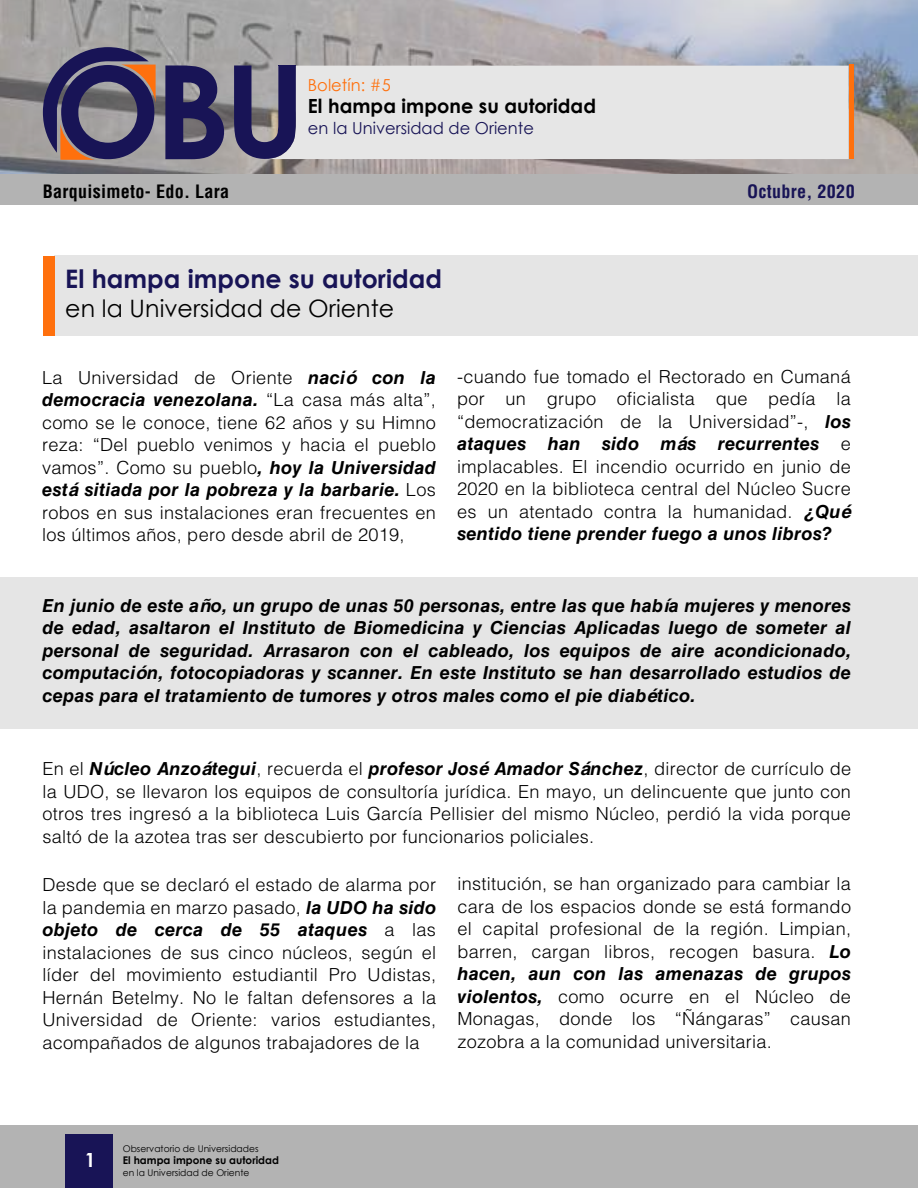
<style>
.page{position:relative;width:918px;height:1188px;background:#fff}
.page>*{position:absolute;margin:0;border:0;box-sizing:border-box;transform-origin:0 0}
.t1{font:700 25.5px "Century Gothic";letter-spacing:.005em;color:#181456}
.t2{font:24px "Century Gothic";letter-spacing:.005em;color:#000}
.t3{font:700 19.5px "Century Gothic";letter-spacing:.005em;color:#000}
.t4{font:700 19.5px "Century Gothic";color:#fff}
.t5{font:300 18px/22.5px "Helvetica LT Std";letter-spacing:.015em;color:#000;text-align:justify}
.t6{font:italic 700 18px/22.5px "Helvetica LT Std";letter-spacing:.015em;color:#000;text-align:justify}
.t7{font:700 condensed 18px "Helvetica LT Std";letter-spacing:.015em;color:#000}
.t8{font:700 condensed 18px "Helvetica LT Std";letter-spacing:.015em;color:#181456}
.t9{font:16.5px "Century Gothic";letter-spacing:.005em;color:#181456}
.t10{font:16.5px "Century Gothic";letter-spacing:.005em;color:#ff700d}
.t11{font:700 10.5px "Century Gothic";letter-spacing:.005em;color:#000}
.t12{font:9.3px "Century Gothic";letter-spacing:.005em;color:#000}
.s1{font-weight:700;font-style:italic}
</style>
<div class="page">
<svg style="left:0;top:0;width:918px;height:174px;background:#a7a6ac"></svg>
<div style="left:1px;top:577px;width:917px;height:152px;background:#e5e5e5"></div>
<div style="left:0;top:1126px;width:918px;height:62px;background:#b3b3b3"></div>
<div style="left:54px;top:256px;width:864px;height:80px;background:#e5e5e5"></div>
<div style="left:0;top:174px;width:918px;height:31px;background:#b3b3b3"></div>
<div style="left:43px;top:256px;width:11px;height:80px;background:#ff700d"></div>
<div style="left:66px;top:1135px;width:47px;height:53px;background:#181456"></div>
<svg style="left:43px;top:47px;width:113px;height:113px;background:#60556e"></svg>
<svg style="left:165px;top:65px;width:59px;height:94px;background:#3a3766"></svg>
<div style="left:296px;top:66px;width:553px;height:93px;background:#e6e6e6"></div>
<svg style="left:234px;top:65px;width:62px;height:94px;background:#534f74"></svg>
<div style="left:849px;top:65px;width:5px;height:94px;background:#ff700d"></div>
<p class="t10" style="left:308px;top:74px;width:84px">Boletín: #5</p>
<p class="t3" style="left:308px;top:91px;width:290px">El hampa impone su autoridad</p>
<p class="t9" style="left:308px;top:117px;width:228px">en la Universidad de Oriente</p>
<p class="t7" style="left:43px;top:180px;width:188px">Barquisimeto- Edo. Lara</p>
<p class="t8" style="left:747px;top:180px;width:109px">Octubre, 2020</p>
<h1 class="t1" style="left:65px;top:259px;width:378px">El hampa impone su autoridad</h1>
<h2 class="t2" style="left:65px;top:291px;width:330px">en la Universidad de Oriente</h2>
<p class="t5" style="left:42px;top:366px;width:395px">La Universidad de Oriente <span class="s1">nació con la democracia venezolana.</span> “La casa más alta”, como se le conoce, tiene 62 años y su Himno reza: “Del pueblo venimos y hacia el pueblo vamos”. Como su pueblo<span class="s1">, hoy la Universidad está sitiada por la pobreza y la barbarie.</span> Los robos en sus instalaciones eran frecuentes en los últimos años, pero desde abril de 2019,</p>
<p class="t5" style="left:457px;top:365px;width:395px">-cuando fue tomado el Rectorado en Cumaná por un grupo oficialista que pedía la “democratización de la Universidad”-, <span class="s1">los ataques han sido más recurrentes</span> e implacables. El incendio ocurrido en junio de 2020 en la biblioteca central del Núcleo Sucre es un atentado contra la humanidad. <span class="s1">¿Qué sentido tiene prender fuego a unos libros?</span></p>
<p class="t6" style="left:42px;top:594px;width:810px">En junio de este año, un grupo de unas 50 personas, entre las que había mujeres y menores de edad, asaltaron el Instituto de Biomedicina y Ciencias Aplicadas luego de someter al personal de seguridad. Arrasaron con el cableado, los equipos de aire acondicionado, computación, fotocopiadoras y scanner. En este Instituto se han desarrollado estudios de cepas para el tratamiento de tumores y otros males como el pie diabético.</p>
<p class="t5" style="left:42px;top:757px;width:810px">En el <span class="s1">Núcleo Anzoátegui</span>, recuerda el <span class="s1">profesor José Amador Sánchez</span>, director de currículo de la UDO, se llevaron los equipos de consultoría jurídica. En mayo, un delincuente que junto con otros tres ingresó a la biblioteca Luis García Pellisier del mismo Núcleo, perdió la vida porque saltó de la azotea tras ser descubierto por funcionarios policiales.</p>
<p class="t5" style="left:42px;top:874px;width:395px">Desde que se declaró el estado de alarma por la pandemia en marzo pasado, <span class="s1">la UDO ha sido objeto de cerca de 55 ataques</span> a las instalaciones de sus cinco núcleos, según el líder del movimiento estudiantil Pro Udistas, Hernán Betelmy. No le faltan defensores a la Universidad de Oriente: varios estudiantes, acompañados de algunos trabajadores de la</p>
<p class="t5" style="left:457px;top:872px;width:395px">institución, se han organizado para cambiar la cara de los espacios donde se está formando el capital profesional de la región. Limpian, barren, cargan libros, recogen basura. <span class="s1">Lo hacen, aun con las amenazas de grupos violentos,</span> como ocurre en el Núcleo de Monagas, donde los “Ñángaras” causan zozobra a la comunidad universitaria.</p>
<p class="t4" style="left:85px;top:1145px;width:12px">1</p>
<p class="t12" style="left:123px;top:1143px;width:137px">Observatorio de Universidades</p>
<p class="t11" style="left:123px;top:1152px;width:158px">El hampa impone su autoridad</p>
<p class="t12" style="left:123px;top:1166px;width:128px">en la Universidad de Oriente</p>
</div>
